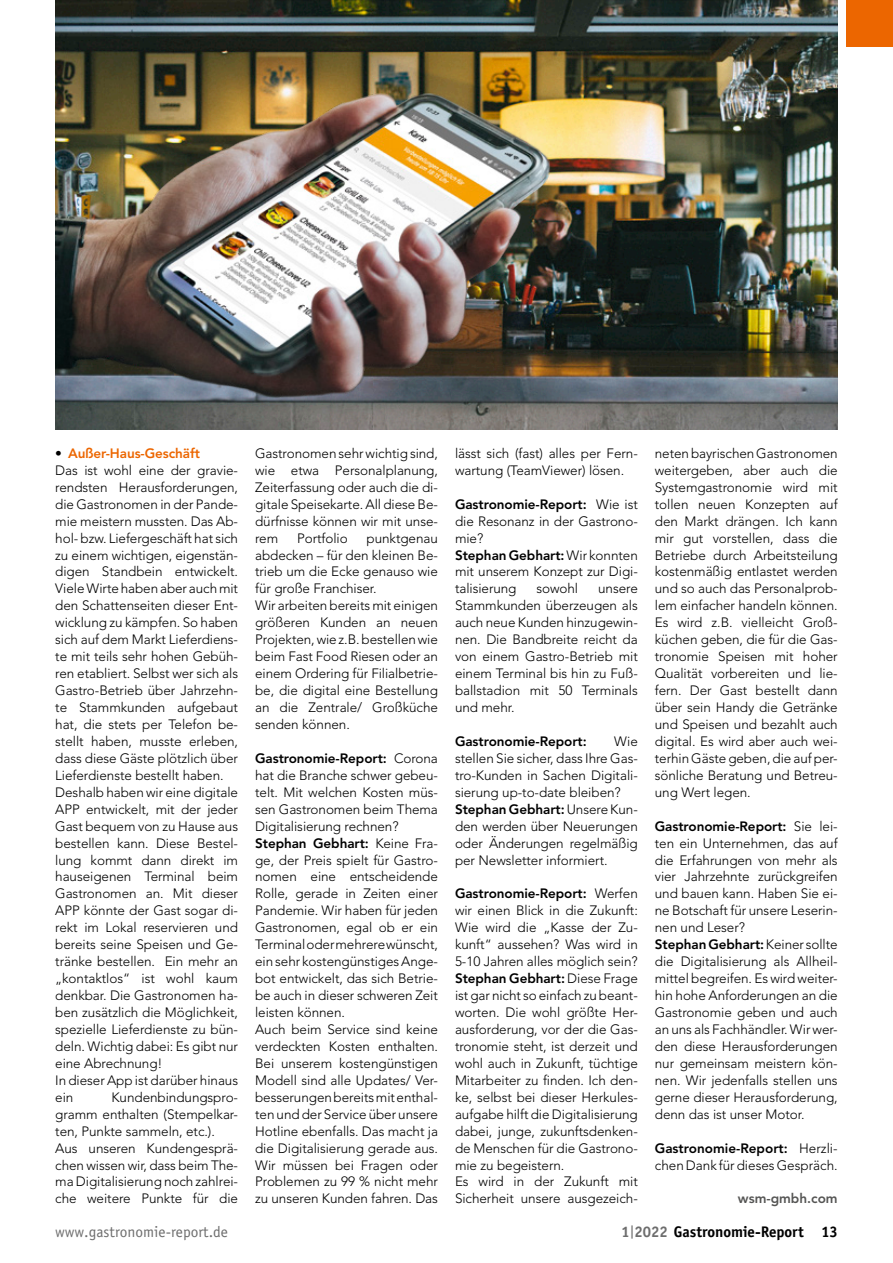
<style>
.page{position:relative;width:893px;height:1263px;background:#fff}
.page>*{position:absolute;margin:0;border:0;box-sizing:border-box;transform-origin:0 0}
.t1{font:700 15.3px "Officina Sans ITC Std";color:#000}
.t2{font:15.3px "Officina Sans C";color:#6d6d6d}
.Fliesstext{font:300 13.5px/17px "Avenir LT Std";letter-spacing:-.005em;color:#000;text-align:justify}
.Fliesstext-2{font:800 13.5px "Avenir LT Std";letter-spacing:-.005em;color:#ec6600}
.Fliesstext-3{font:800 13.5px "Avenir LT Std";letter-spacing:-.005em;color:#000}
.Fliesstext-4{font:800 13.5px "Avenir LT Std";color:#555554}
.s1{font-weight:300;color:#000}
.s2{font-weight:800}
.s3{color:#6d6d6d}
.s4{font-weight:400;color:#6d6d6d}
</style>
<div class="page">
<div style="left:846px;top:0;width:47px;height:47px;background:#ec6600"></div>
<img style="left:55px;top:0;width:783px;height:430px">
<img style="left:55px;top:21px;width:551px;height:404px">
<p class="Fliesstext-2" style="left:55px;top:445px;width:146px"><span class="s1">•</span> Außer-Haus-Geschäft</p>
<p class="Fliesstext" style="left:55px;top:462px;width:184px">Das ist wohl eine der gravie&shy;rendsten Herausforderungen, die Gastronomen in der Pande&shy;mie meistern mussten. Das Ab&shy;hol- bzw. Liefergeschäft hat sich zu einem wichtigen, eigenstän&shy;digen Standbein entwickelt.<br>Viele Wirte haben aber auch mit den Schattenseiten dieser Ent&shy;wicklung zu kämpfen. So haben sich auf dem Markt Lieferdiens&shy;te mit teils sehr hohen Gebüh&shy;ren etabliert. Selbst wer sich als Gastro-Betrieb über Jahrzehn&shy;te Stammkunden aufgebaut hat, die stets per Telefon be&shy;stellt haben, musste erleben, dass diese Gäste plötzlich über Lieferdienste bestellt haben.</p>
<p class="Fliesstext" style="left:55px;top:784px;width:184px">Deshalb haben wir eine digitale APP entwickelt, mit der jeder Gast bequem von zu Hause aus bestellen kann. Diese Bestel&shy;lung kommt dann direkt im hauseigenen Terminal beim Gastronomen an. Mit dieser APP könnte der Gast sogar di&shy;rekt im Lokal reservieren und bereits seine Speisen und Ge&shy;tränke bestellen. Ein mehr an „kontaktlos“ ist wohl kaum denkbar. Die Gastronomen ha&shy;ben zusätzlich die Möglichkeit, spezielle Lieferdienste zu bün&shy;deln. Wichtig dabei: Es gibt nur eine Abrechnung!</p>
<p class="Fliesstext" style="left:55px;top:1072px;width:184px">In dieser App ist darüber hinaus ein</p>
<p class="Fliesstext" style="left:55px;top:1089px;width:184px;text-indent:56px">Kundenbindungspro&shy;gramm enthalten (Stempelkar&shy;ten, Punkte sammeln, etc.).</p>
<p class="Fliesstext" style="left:55px;top:1139px;width:184px">Aus unseren Kundengesprä&shy;chen wissen wir, dass beim The&shy;ma Digitalisierung noch zahlrei&shy;che weitere Punkte für die</p>
<p class="Fliesstext" style="left:255px;top:445px;width:184px">Gastronomen sehr wichtig sind, wie etwa Personalplanung, Zeiterfassung oder auch die di&shy;gitale Speisekarte. All diese Be&shy;dürfnisse können wir mit unse&shy;rem</p>
<p class="Fliesstext" style="left:297px;top:529px;width:52px">Portfolio</p>
<p class="Fliesstext" style="left:255px;top:529px;width:184px;text-indent:111px">punktgenau abdecken – für den kleinen Be&shy;trieb um die Ecke genauso wie für große Franchiser.</p>
<p class="Fliesstext" style="left:255px;top:597px;width:184px">Wir arbeiten bereits mit einigen größeren Kunden an neuen Projekten, wie z.B. bestellen wie beim Fast Food Riesen oder an einem Ordering für Filialbetrie&shy;be, die digital eine Bestellung an die Zentrale/ Großküche senden können.</p>
<p class="Fliesstext" style="left:255px;top:750px;width:184px"><span class="s2">Gastronomie-Report:</span> Corona hat die Branche schwer gebeu&shy;telt. Mit welchen Kosten müs&shy;sen Gastronomen beim Thema Digitalisierung rechnen?</p>
<p class="Fliesstext" style="left:255px;top:834px;width:184px"><span class="s2">Stephan Gebhart:</span> Keine Fra&shy;ge, der Preis spielt für Gastro&shy;nomen eine entscheidende Rolle, gerade in Zeiten einer Pandemie. Wir haben für jeden Gastronomen, egal ob er ein Terminal oder mehrere wünscht, ein sehr kostengünstiges Ange&shy;bot entwickelt, das sich Betrie&shy;be auch in dieser schweren Zeit leisten können.</p>
<p class="Fliesstext" style="left:255px;top:1021px;width:184px">Auch beim Service sind keine verdeckten Kosten enthalten.<br>Bei unserem kostengünstigen Modell sind alle Updates/ Ver&shy;besserungen bereits mit enthal&shy;ten und der Service über unsere Hotline ebenfalls. Das macht ja die Digitalisierung gerade aus.<br>Wir müssen bei Fragen oder Problemen zu 99 % nicht mehr zu unseren Kunden fahren. Das</p>
<p class="Fliesstext" style="left:455px;top:445px;width:184px">lässt sich (fast) alles per Fern&shy;wartung (TeamViewer) lösen.</p>
<p class="Fliesstext" style="left:455px;top:496px;width:184px"><span class="s2">Gastronomie-Report:</span> Wie ist die Resonanz in der Gastrono&shy;mie?</p>
<p class="Fliesstext" style="left:455px;top:546px;width:184px"><span class="s2">Stephan Gebhart:</span> Wir konnten mit unserem Konzept zur Digi&shy;talisierung</p>
<p class="Fliesstext" style="left:536px;top:580px;width:43px">sowohl</p>
<p class="Fliesstext" style="left:455px;top:580px;width:184px;text-indent:143px">unsere Stammkunden überzeugen als auch neue Kunden hinzugewin&shy;nen. Die Bandbreite reicht da von einem Gastro-Betrieb mit einem Terminal bis hin zu Fuß&shy;ballstadion mit 50 Terminals und mehr.</p>
<p class="Fliesstext-3" style="left:455px;top:733px;width:133px">Gastronomie-Report:</p>
<p class="Fliesstext" style="left:455px;top:733px;width:184px;text-indent:159px">Wie stellen Sie sicher, dass Ihre Gas&shy;tro-Kunden in Sachen Digitali&shy;sierung up-to-date bleiben?</p>
<p class="Fliesstext" style="left:455px;top:801px;width:184px"><span class="s2">Stephan Gebhart:</span> Unsere Kun&shy;den werden über Neuerungen oder Änderungen regelmäßig per Newsletter informiert.</p>
<p class="Fliesstext" style="left:455px;top:885px;width:184px"><span class="s2">Gastronomie-Report:</span> Werfen wir einen Blick in die Zukunft:<br>Wie wird die „Kasse der Zu&shy;kunft“ aussehen? Was wird in 5-10 Jahren alles möglich sein?</p>
<p class="Fliesstext" style="left:455px;top:970px;width:184px"><span class="s2">Stephan Gebhart:</span> Diese Frage ist gar nicht so einfach zu beant&shy;worten. Die wohl größte Her&shy;ausforderung, vor der die Gas&shy;tronomie steht, ist derzeit und wohl auch in Zukunft, tüchtige Mitarbeiter zu finden. Ich den&shy;ke, selbst bei dieser Herkules&shy;aufgabe hilft die Digitalisierung dabei, junge, zukunftsdenken&shy;de Menschen für die Gastrono&shy;mie zu begeistern.</p>
<p class="Fliesstext" style="left:455px;top:1173px;width:184px">Es wird in der Zukunft mit<br>Sicherheit unsere ausgezeich-</p>
<p class="Fliesstext" style="left:655px;top:445px;width:184px">neten bayrischen Gastronomen weitergeben, aber auch die Systemgastronomie wird mit tollen neuen Konzepten auf den Markt drängen. Ich kann mir gut vorstellen, dass die Betriebe durch Arbeitsteilung kostenmäßig entlastet werden und so auch das Personalprob&shy;lem einfacher handeln können.<br>Es wird z.B. vielleicht Groß&shy;küchen geben, die für die Gas&shy;tronomie Speisen mit hoher Qualität vorbereiten und lie&shy;fern. Der Gast bestellt dann über sein Handy die Getränke und Speisen und bezahlt auch digital. Es wird aber auch wei&shy;terhin Gäste geben, die auf per&shy;sönliche Beratung und Betreu&shy;ung Wert legen.</p>
<p class="Fliesstext" style="left:655px;top:817px;width:184px"><span class="s2">Gastronomie-Report:</span> Sie lei&shy;ten ein Unternehmen, das auf die Erfahrungen von mehr als vier Jahrzehnte zurückgreifen und bauen kann. Haben Sie ei&shy;ne Botschaft für unsere Leserin&shy;nen und Leser?</p>
<p class="Fliesstext" style="left:655px;top:936px;width:184px"><span class="s2">Stephan Gebhart:</span> Keiner sollte die Digitalisierung als Allheil&shy;mittel begreifen. Es wird weiter&shy;hin hohe Anforderungen an die Gastronomie geben und auch an uns als Fachhändler. Wir wer&shy;den diese Herausforderungen nur gemeinsam meistern kön&shy;nen. Wir jedenfalls stellen uns gerne dieser Herausforderung, denn das ist unser Motor.</p>
<p class="Fliesstext" style="left:655px;top:1139px;width:184px"><span class="s2">Gastronomie-Report:</span> Herzli&shy;chen Dank für dieses Gespräch.</p>
<p class="Fliesstext-4" style="left:738px;top:1191px;width:101px">wsm-gmbh.com</p>
<p class="t2" style="left:55px;top:1223px;width:174px">www.gastronomie-report.de</p>
<p class="t1" style="left:622px;top:1222px;width:184px"><span class="s3">1</span><span class="s4">|</span><span class="s3">2022</span> Gastronomie-Report</p>
<p class="t1" style="left:822px;top:1222px;width:18px">13</p>
</div>
